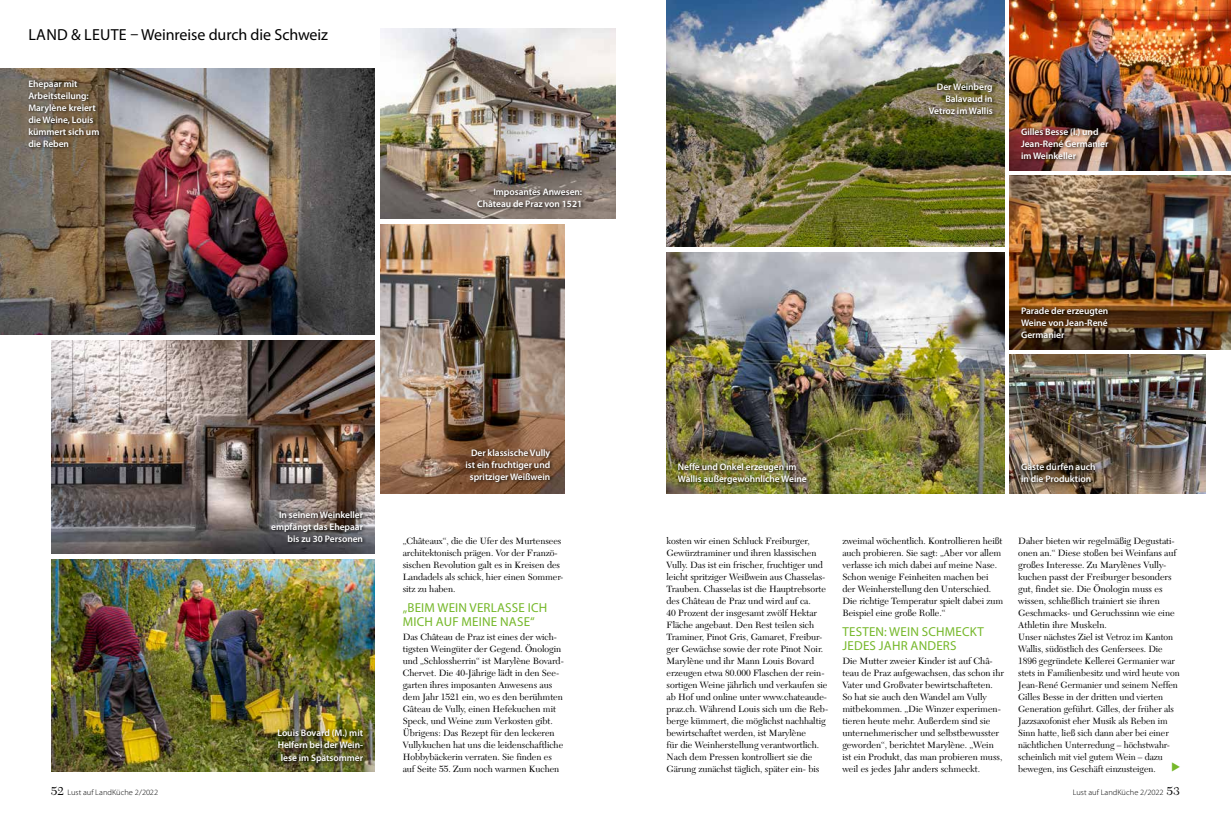
<style>
.page{position:relative;width:1231px;height:823px;background:#fff}
.page>*{position:absolute;margin:0;border:0;box-sizing:border-box;transform-origin:0 0}
.t1{font:16px "Myriad Pro";letter-spacing:-.005em;color:#000}
.t2{font:13px/14px "Myriad Pro";letter-spacing:.015em;color:#76b82a}
.t3{font:9.5px/12px "New Caledonia";letter-spacing:-.005em;color:#000}
.t4{font:600 9.5px/12px "Myriad Pro";letter-spacing:-.005em;color:#fff}
.t5{font:300 8px "Myriad Pro";color:#000;scale:1.05 1}
.s1{font-family:"New Caledonia";font-weight:400;font-size:12px}
</style>
<div class="page">
<img style="left:380px;top:28px;width:235px;height:190px">
<img style="left:51px;top:559px;width:323px;height:212px">
<img style="left:0;top:68px;width:374px;height:266px">
<img style="left:51px;top:340px;width:323px;height:213px">
<img style="left:380px;top:224px;width:184px;height:269px">
<img style="left:1009px;top:0;width:221px;height:170px">
<img style="left:666px;top:252px;width:337px;height:241px">
<img style="left:1009px;top:176px;width:221px;height:173px">
<img style="left:1009px;top:354px;width:196px;height:139px">
<img style="left:666px;top:0;width:337px;height:247px">
<div style="left:27px;top:78px;width:76px;height:73px;background:#000;opacity:.85"></div>
<div style="left:676px;top:461px;width:134px;height:27px;background:#000;opacity:.85"></div>
<div style="left:1019px;top:126px;width:93px;height:37px;background:#000;opacity:.85"></div>
<div style="left:1019px;top:461px;width:79px;height:25px;background:#000;opacity:.85"></div>
<div style="left:1019px;top:305px;width:92px;height:36px;background:#000;opacity:.85"></div>
<div style="left:475px;top:186px;width:111px;height:25px;background:#000;opacity:.85"></div>
<div style="left:269px;top:509px;width:98px;height:36px;background:#000;opacity:.85"></div>
<div style="left:927px;top:82px;width:69px;height:36px;background:#000;opacity:.85"></div>
<div style="left:276px;top:727px;width:91px;height:38px;background:#000;opacity:.85"></div>
<div style="left:464px;top:446px;width:90px;height:39px;background:#000;opacity:.85"></div>
<h1 class="t1" style="left:29px;top:25px;width:301px">LAND &amp; LEUTE – Weinreise durch die Schweiz</h1>
<p class="t4" style="left:28px;top:77px;width:73px">Ehepaar mit<br>Arbeitsteilung:<br>Marylène kreiert die Weine, Louis kümmert sich um die Reben</p>
<p class="t4" style="left:477px;top:185px;width:106px;text-align:right">Imposantes Anwesen:<br>Château de Praz von 1521</p>
<p class="t4" style="left:271px;top:508px;width:93px;text-align:right">In seinem Weinkeller empfängt das Ehepaar bis zu 30 Personen</p>
<p class="t4" style="left:277px;top:726px;width:87px;text-align:center">Louis Bovard (M.) mit<br>Helfern bei der Wein&shy;lese im Spätsommer</p>
<p class="t4" style="left:465px;top:446px;width:86px;text-align:center">Der klassische Vully ist ein fruchtiger und spritziger Weißwein</p>
<p class="t3" style="left:403px;top:534px;width:162px">„Châteaux“, die die Ufer des Murtensees architektonisch prägen. Vor der Franzö&shy;sischen Revolution galt es in Kreisen des Landadels als schick, hier einen Sommer&shy;sitz zu haben.</p>
<h2 class="t2" style="left:403px;top:599px;width:146px">„BEIM WEIN VERLASSE ICH<br>MICH AUF MEINE NASE“</h2>
<p class="t3" style="left:403px;top:630px;width:162px">Das Château de Praz ist eines der wich&shy;tigsten Weingüter der Gegend. Önologin und „Schlossherrin“ ist Marylène Bovard-Chervet. Die 40-Jährige lädt in den See&shy;garten ihres imposanten Anwesens aus dem Jahr 1521 ein, wo es den berühmten Gâteau de Vully, einen Hefekuchen mit Speck, und Weine zum Verkosten gibt.<br>Übrigens: Das Rezept für den leckeren Vullykuchen hat uns die leidenschaftliche Hobbybäckerin verraten. Sie finden es auf Seite 55. Zum noch warmen Kuchen</p>
<p class="t4" style="left:928px;top:81px;width:65px;text-align:right">Der Weinberg<br>Balavaud in<br>Vetroz im Wallis</p>
<p class="t4" style="left:1020px;top:125px;width:89px">Gilles Besse (l.) und<br>Jean-René Germanier im Weinkeller</p>
<p class="t4" style="left:1020px;top:304px;width:89px;text-align:justify">Parade der erzeugten Weine von Jean-René Germanier</p>
<p class="t4" style="left:677px;top:460px;width:130px">Neffe und Onkel erzeugen im<br>Wallis außergewöhnliche Weine</p>
<p class="t4" style="left:1020px;top:460px;width:76px">Gäste dürfen auch in die Produktion</p>
<p class="t3" style="left:666px;top:534px;width:163px">kosten wir einen Schluck Freiburger, Gewürztraminer und ihren klassischen Vully. Das ist ein frischer, fruchtiger und leicht spritziger Weißwein aus Chasselas-Trauben. Chasselas ist die Hauptrebsorte des Château de Praz und wird auf ca.<br>40 Prozent der insgesamt zwölf Hektar Fläche angebaut. Den Rest teilen sich Traminer, Pinot Gris, Gamaret, Freibur&shy;ger Gewächse sowie der rote Pinot Noir.<br>Marylène und ihr Mann Louis Bovard erzeugen etwa 80.000 Flaschen der rein&shy;sortigen Weine jährlich und verkaufen sie ab Hof und online unter www.chateaude&shy;praz.ch. Während Louis sich um die Reb&shy;berge kümmert, die möglichst nachhaltig bewirtschaftet werden, ist Marylène<br>für die Weinherstellung verantwortlich.<br>Nach dem Pressen kontrolliert sie die Gärung zunächst täglich, später ein- bis</p>
<p class="t3" style="left:842px;top:534px;width:162px">zweimal wöchentlich. Kontrollieren heißt auch probieren. Sie sagt: „Aber vor allem verlasse ich mich dabei auf meine Nase.<br>Schon wenige Feinheiten machen bei der Weinherstellung den Unterschied.<br>Die richtige Temperatur spielt dabei zum Beispiel eine große Rolle.“</p>
<h2 class="t2" style="left:842px;top:623px;width:143px">TESTEN: WEIN SCHMECKT<br>JEDES JAHR ANDERS</h2>
<p class="t3" style="left:842px;top:654px;width:163px">Die Mutter zweier Kinder ist auf Châ&shy;teau de Praz aufgewachsen, das schon ihr Vater und Großvater bewirtschafteten.<br>So hat sie auch den Wandel am Vully mitbekommen. „Die Winzer experimen&shy;tieren heute mehr. Außerdem sind sie unternehmerischer und selbstbewusster geworden“, berichtet Marylène. „Wein ist ein Produkt, das man probieren muss, weil es jedes Jahr anders schmeckt.</p>
<p class="t3" style="left:1018px;top:534px;width:163px">Daher bieten wir regelmäßig Degustati&shy;onen an.“ Diese stoßen bei Weinfans auf großes Interesse. Zu Marylènes Vully&shy;kuchen passt der Freiburger besonders gut, findet sie. Die Önologin muss es wissen, schließlich trainiert sie ihren Geschmacks- und Geruchssinn wie eine Athletin ihre Muskeln.<br>Unser nächstes Ziel ist Vetroz im Kanton Wallis, südöstlich des Genfersees. Die 1896 gegründete Kellerei Germanier war stets in Familienbesitz und wird heute von Jean-René Germanier und seinem Neffen Gilles Besse in der dritten und vierten Generation geführt. Gilles, der früher als Jazzsaxofonist eher Musik als Reben im Sinn hatte, ließ sich dann aber bei einer nächtlichen Unterredung – höchstwahr&shy;scheinlich mit viel gutem Wein – dazu bewegen, ins Geschäft einzusteigen.</p>
<p class="t5" style="left:51px;top:787px;width:103px"><span class="s1">52</span> Lust auf LandKüche 2/2022</p>
<p class="t5" style="left:1072px;top:787px;width:103px">Lust auf LandKüche 2/2022 <span class="s1">53</span></p>
</div>
